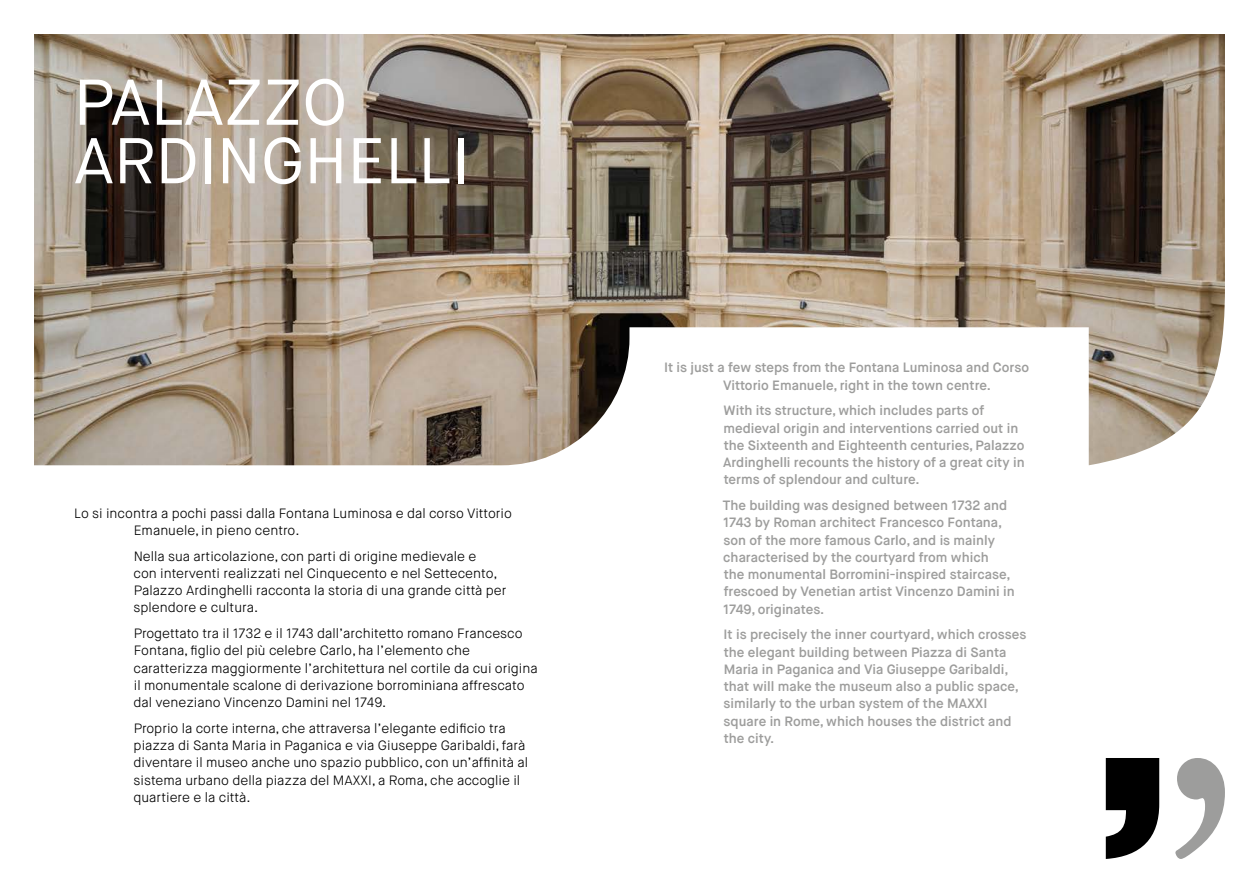
<style>
.page{position:relative;width:1259px;height:893px;background:#fff}
.page>*{position:absolute;margin:0;border:0;box-sizing:border-box;transform-origin:0 0}
.t1{font:64.5px "Maison Neue";color:#fff}
.secondo_paragrafo{font:600 13.5px/17.2px "Maison Neue";color:#9d9d9c}
.secondo_paragrafo-2{font:300 13.5px/17.2px "Maison Neue";color:#000}
.primo_paragrafo{font:600 13.5px/17.2px "Maison Neue";color:#9d9d9c}
.primo_paragrafo-2{font:300 13.5px/17.2px "Maison Neue";color:#000}
</style>
<div class="page">
<img style="left:34px;top:34px;width:1191px;height:431px">
<svg style="left:1105px;top:758px;width:54px;height:101px"></svg>
<svg style="left:1175px;top:758px;width:50px;height:101px"></svg>
<p class="t1" style="left:74px;top:62px;width:275px">PALAZZO</p>
<p class="t1" style="left:74px;top:120px;width:397px">ARDINGHELLI</p>
<p class="primo_paragrafo-2" style="left:134px;top:504px;width:380px;text-indent:-60px">Lo si incontra a pochi passi dalla Fontana Luminosa e dal corso Vittorio<br>Emanuele, in pieno centro.</p>
<p class="secondo_paragrafo-2" style="left:133px;top:547px;width:374px">Nella sua articolazione, con parti di origine medievale e<br>con interventi realizzati nel Cinquecento e nel Settecento, Palazzo Ardinghelli racconta la storia di una grande città per splendore e cultura.</p>
<p class="secondo_paragrafo-2" style="left:133px;top:625px;width:406px">Progettato tra il 1732 e il 1743 dall’architetto romano Francesco Fontana, figlio del più celebre Carlo, ha l’elemento che caratterizza maggiormente l’architettura nel cortile da cui origina il monumentale scalone di derivazione borrominiana affrescato dal veneziano Vincenzo Damini nel 1749.</p>
<p class="secondo_paragrafo-2" style="left:133px;top:720px;width:396px">Proprio la corte interna, che attraversa l’elegante edificio tra piazza di Santa Maria in Paganica e via Giuseppe Garibaldi, farà diventare il museo anche uno spazio pubblico, con un’affinità al sistema urbano della piazza del MAXXI, a Roma, che accoglie il quartiere e la città.</p>
<p class="primo_paragrafo" style="left:723px;top:359px;width:307px;text-indent:-59px">It is just a few steps from the Fontana Luminosa and Corso<br>Vittorio Emanuele, right in the town centre.</p>
<p class="secondo_paragrafo" style="left:723px;top:402px;width:303px">With its structure, which includes parts of medieval origin and interventions carried out in the Sixteenth and Eighteenth centuries, Palazzo Ardinghelli recounts the history of a great city in terms of splendour and culture.</p>
<p class="secondo_paragrafo" style="left:722px;top:497px;width:293px">The building was designed between 1732 and 1743 by Roman architect Francesco Fontana, son of the more famous Carlo, and is mainly characterised by the courtyard from which<br>the monumental Borromini-inspired staircase, frescoed by Venetian artist Vincenzo Damini in 1749, originates.</p>
<p class="secondo_paragrafo" style="left:723px;top:626px;width:304px">It is precisely the inner courtyard, which crosses the elegant building between Piazza di Santa Maria in Paganica and Via Giuseppe Garibaldi, that will make the museum also a public space, similarly to the urban system of the MAXXI square in Rome, which houses the district and the city.</p>
</div>
